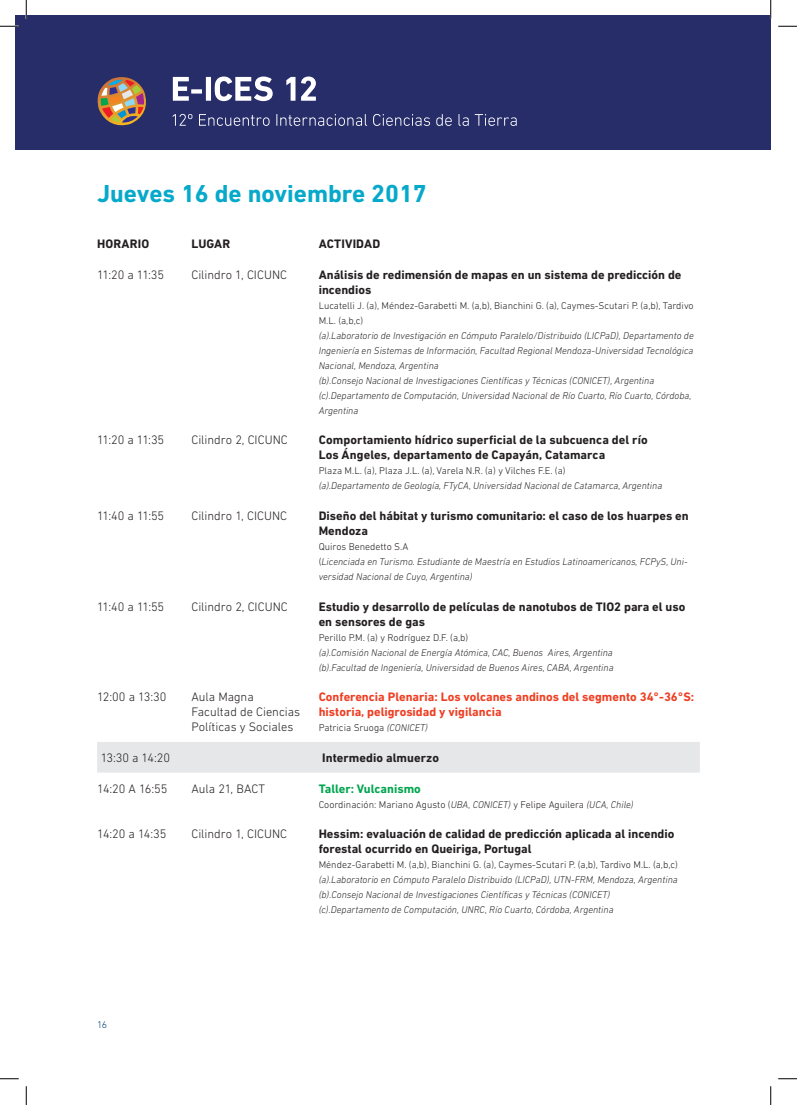
<style>
.page{position:relative;width:797px;height:1105px;background:#fff}
.page>*{position:absolute;margin:0;border:0;box-sizing:border-box;transform-origin:0 0}
.t1{font:700 25px "DIN Next LT Pro";color:#07a9cb}
.t2{font:700 12.5px/15px "DIN Next LT Pro";color:#231f20}
.t3{font:300 12.5px/15px "DIN Next LT Pro";color:#231f20}
.t4{font:700 12.5px/15px "DIN Next LT Pro";color:#ef3e22}
.t5{font:700 12.5px "DIN Next LT Pro";color:#00a54f}
.t6{font:italic 300 10px/15px "DIN Next LT Pro";color:#231f20}
.t7{font:300 10px/15px "DIN Next LT Pro";color:#231f20}
.t8{font:300 10px "DIN Next LT Pro";color:#004071}
.s1{font-style:normal}
.s2{font-style:italic}
</style>
<div class="page">
<div style="left:16px;top:16px;width:754px;height:134px;background:#262d69"></div>
<svg style="left:97px;top:77px;width:49px;height:49px"></svg>
<svg style="left:173px;top:77px;width:16px;height:24px"></svg>
<div style="left:191px;top:89px;width:11px;height:5px;background:#fff"></div>
<div style="left:206px;top:77px;width:5px;height:24px;background:#fff"></div>
<svg style="left:215px;top:77px;width:58px;height:24px"></svg>
<svg style="left:286px;top:77px;width:9px;height:24px"></svg>
<svg style="left:301px;top:77px;width:15px;height:24px"></svg>
<svg style="left:173px;top:114px;width:19px;height:12px"></svg>
<svg style="left:199px;top:114px;width:70px;height:12px"></svg>
<svg style="left:276px;top:114px;width:91px;height:12px"></svg>
<svg style="left:373px;top:114px;width:57px;height:12px"></svg>
<svg style="left:436px;top:114px;width:16px;height:12px"></svg>
<svg style="left:458px;top:114px;width:10px;height:12px"></svg>
<svg style="left:475px;top:114px;width:41px;height:12px"></svg>
<div style="left:97px;top:742px;width:602px;height:30px;background:#e6e7e9"></div>
<svg style="left:0;top:25px;width:19px;height:2px"></svg>
<svg style="left:778px;top:25px;width:19px;height:2px"></svg>
<svg style="left:0;top:1078px;width:19px;height:1px"></svg>
<svg style="left:778px;top:1078px;width:19px;height:1px"></svg>
<svg style="left:25px;top:0;width:2px;height:19px"></svg>
<svg style="left:25px;top:1086px;width:2px;height:19px"></svg>
<svg style="left:770px;top:0;width:1px;height:19px"></svg>
<svg style="left:770px;top:1086px;width:1px;height:19px"></svg>
<h1 class="t1" style="left:97px;top:179px;width:331px">Jueves 16 de noviembre 2017</h1>
<p class="t2" style="left:97px;top:236px;width:54px">HORARIO</p>
<p class="t2" style="left:191px;top:236px;width:40px">LUGAR</p>
<p class="t2" style="left:319px;top:236px;width:63px">ACTIVIDAD</p>
<p class="t3" style="left:97px;top:267px;width:69px">11:20 a 11:35</p>
<p class="t3" style="left:191px;top:267px;width:97px">Cilindro 1, CICUNC</p>
<p class="t2" style="left:319px;top:267px;width:364px">Análisis de redimensión de mapas en un sistema de predicción de incendios</p>
<p class="t7" style="left:319px;top:298px;width:376px">Lucatelli J. (a), Méndez-Garabetti M. (a,b), Bianchini G. (a), Caymes-Scutari P. (a,b), Tardivo<br>M.L. (a,b,c)</p>
<p class="t6" style="left:319px;top:328px;width:376px">(a).Laboratorio de Investigación en Cómputo Paralelo/Distribuido (LICPaD), Departamento de Ingeniería en Sistemas de Información, Facultad Regional Mendoza-Universidad Tecnológica Nacional, Mendoza, Argentina<br>(b).Consejo Nacional de Investigaciones Científicas y Técnicas (CONICET), Argentina (c).Departamento de Computación, Universidad Nacional de Río Cuarto, Río Cuarto, Córdoba, Argentina</p>
<p class="t3" style="left:97px;top:432px;width:69px">11:20 a 11:35</p>
<p class="t3" style="left:191px;top:432px;width:98px">Cilindro 2, CICUNC</p>
<p class="t2" style="left:319px;top:433px;width:330px">Comportamiento hídrico superficial de la subcuenca del río<br>Los Ángeles, departamento de Capayán, Catamarca</p>
<p class="t7" style="left:319px;top:463px;width:248px">Plaza M.L. (a), Plaza J.L. (a), Varela N.R. (a) y Vilches F.E. (a)</p>
<p class="t6" style="left:319px;top:478px;width:345px">(a).Departamento de Geología, FTyCA, Universidad Nacional de Catamarca, Argentina</p>
<p class="t3" style="left:97px;top:508px;width:68px">11:40 a 11:55</p>
<p class="t3" style="left:191px;top:508px;width:97px">Cilindro 1, CICUNC</p>
<p class="t2" style="left:319px;top:508px;width:371px">Diseño del hábitat y turismo comunitario: el caso de los huarpes en<br>Mendoza</p>
<p class="t6" style="left:319px;top:539px;width:370px"><span class="s1">Quiros Benedetto S.A<br>(</span>Licenciada en Turismo. Estudiante de Maestría en Estudios Latinoamericanos, FCPyS, Uni&shy;versidad Nacional de Cuyo, Argentina)</p>
<p class="t3" style="left:97px;top:599px;width:68px">11:40 a 11:55</p>
<p class="t3" style="left:191px;top:599px;width:98px">Cilindro 2, CICUNC</p>
<p class="t2" style="left:319px;top:599px;width:368px">Estudio y desarrollo de películas de nanotubos de TIO2 para el uso en sensores de gas</p>
<p class="t7" style="left:319px;top:630px;width:151px">Perillo P.M. (a) y Rodríguez D.F. (a,b)</p>
<p class="t6" style="left:319px;top:645px;width:296px">(a).Comisión Nacional de Energía Atómica, CAC, Buenos Aires, Argentina (b).Facultad de Ingeniería, Universidad de Buenos Aires, CABA, Argentina</p>
<p class="t3" style="left:97px;top:689px;width:71px">12:00 a 13:30</p>
<p class="t3" style="left:191px;top:689px;width:110px">Aula Magna<br>Facultad de Ciencias<br>Políticas y Sociales</p>
<p class="t4" style="left:319px;top:689px;width:377px">Conferencia Plenaria: Los volcanes andinos del segmento 34°-36°S: historia, peligrosidad y vigilancia</p>
<p class="t7" style="left:319px;top:720px;width:111px">Patricia Sruoga <span class="s2">(CONICET)</span></p>
<p class="t3" style="left:101px;top:750px;width:71px">13:30 a 14:20</p>
<p class="t2" style="left:322px;top:750px;width:118px">Intermedio almuerzo</p>
<p class="t3" style="left:97px;top:781px;width:72px">14:20 A 16:55</p>
<p class="t3" style="left:191px;top:781px;width:75px">Aula 21, BACT</p>
<p class="t5" style="left:319px;top:781px;width:104px">Taller: Vulcanismo</p>
<p class="t7" style="left:319px;top:796px;width:316px">Coordinación: Mariano Agusto (<span class="s2">UBA, CONICET)</span> y Felipe Aguilera <span class="s2">(UCA, Chile)</span></p>
<p class="t3" style="left:97px;top:826px;width:71px">14:20 a 14:35</p>
<p class="t3" style="left:191px;top:826px;width:97px">Cilindro 1, CICUNC</p>
<p class="t2" style="left:319px;top:826px;width:357px">Hessim: evaluación de calidad de predicción aplicada al incendio forestal ocurrido en Queiriga, Portugal</p>
<p class="t7" style="left:319px;top:857px;width:361px">Méndez-Garabetti M. (a,b), Bianchini G. (a), Caymes-Scutari P. (a,b), Tardivo M.L. (a,b,c)</p>
<p class="t6" style="left:319px;top:872px;width:360px">(a).Laboratorio en Cómputo Paralelo Distribuido (LICPaD), UTN-FRM, Mendoza, Argentina (b).Consejo Nacional de Investigaciones Científicas y Técnicas (CONICET) (c).Departamento de Computación, UNRC, Río Cuarto, Córdoba, Argentina</p>
<p class="t8" style="left:97px;top:1019px;width:12px">16</p>
</div>
